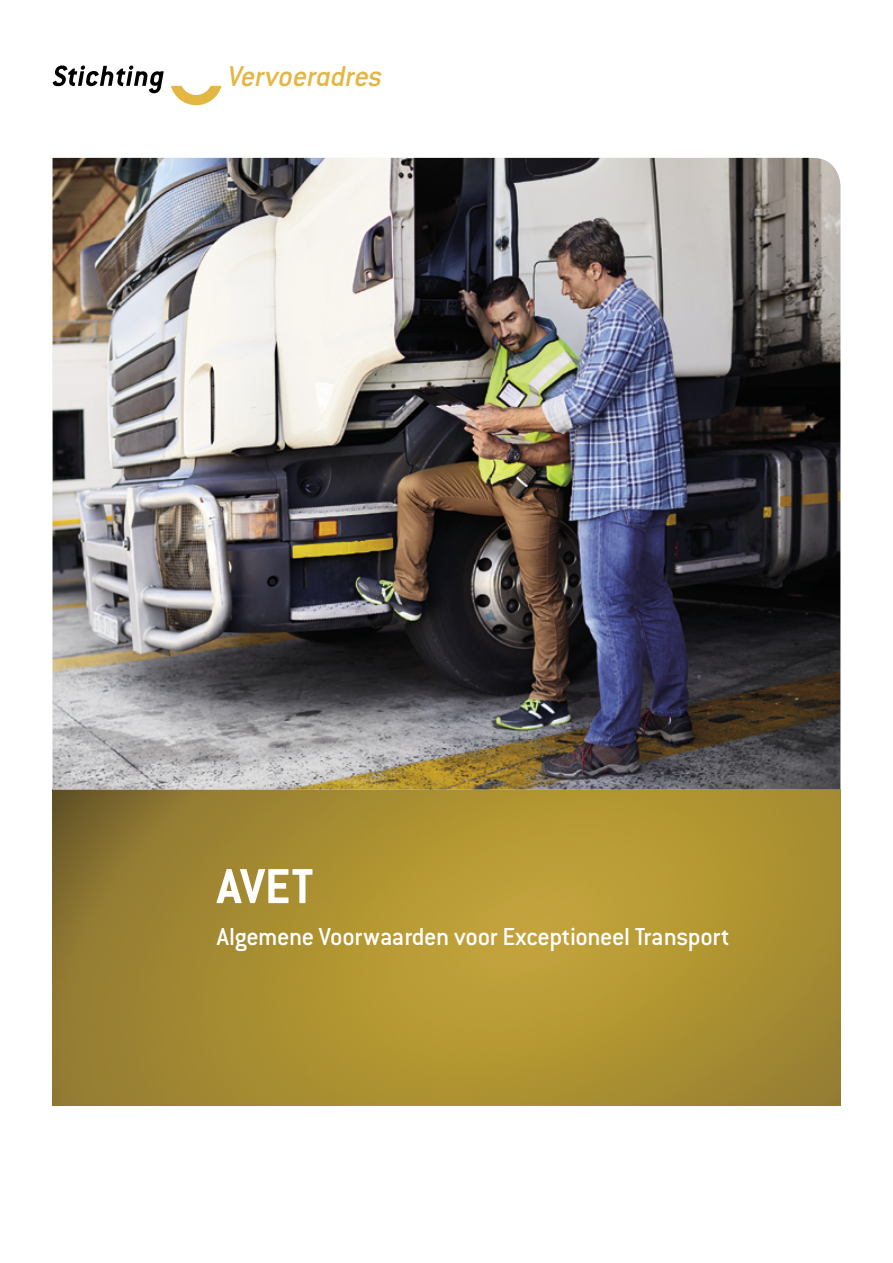
<style>
.page{position:relative;width:893px;height:1263px;background:#fff}
.page>*{position:absolute;margin:0;border:0;box-sizing:border-box;transform-origin:0 0}
.t1{font:700 54px "Conduit ITC Pro";color:#fff}
.t2{font:italic 500 31.5px "Conduit ITC Pro";letter-spacing:-.015em;color:#e4b745}
.t3{font:500 27px "Conduit ITC Pro";letter-spacing:-.015em;color:#fff}
</style>
<div class="page">
<svg style="left:53px;top:66px;width:111px;height:27px"></svg>
<svg style="left:171px;top:86px;width:51px;height:19px"></svg>
<img style="left:53px;top:789px;width:787px;height:316px">
<img style="left:53px;top:158px;width:787px;height:631px">
<p class="t2" style="left:228px;top:58px;width:156px">Vervoeradres</p>
<h1 class="t1" style="left:217px;top:855px;width:98px">AVET</h1>
<p class="t3" style="left:217px;top:921px;width:514px">Algemene Voorwaarden voor Exceptioneel Transport</p>
</div>
